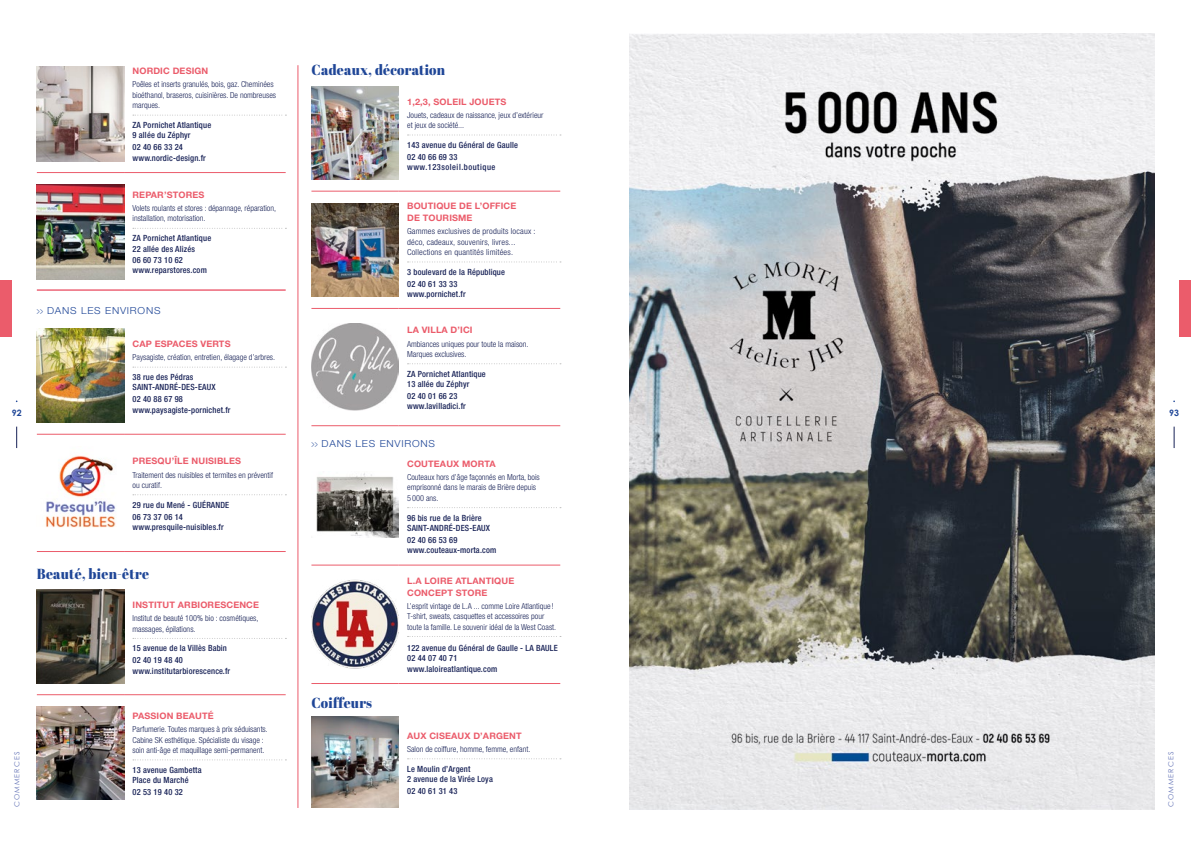
<style>
.page{position:relative;width:1191px;height:842px;background:#fff}
.page>*{position:absolute;margin:0;border:0;box-sizing:border-box;transform-origin:0 0}
.t1{font:14.6px "Abril Fatface";letter-spacing:.02em;color:#1f4697;scale:.93 1}
.t2{font:300 9.7px "Helvetica Neue LT Std";letter-spacing:.075em;color:#1f4697;scale:.51 1}
.t3{font:700 8.9px/11.9px "Helvetica Neue LT Std";letter-spacing:.015em;color:#eb5c6b}
.t4{font:700 8.8px "Century Gothic";color:#1f4697}
.t5{font:500 condensed 8.5px/10.4px "Helvetica Neue LT Std";letter-spacing:.02em;color:#172156}
.t6{font:500 condensed 8.5px "Helvetica Neue LT Std";letter-spacing:.06em;color:#172156}
.t7{font:300 condensed 8.3px/10.4px "Helvetica Neue LT Std";color:#172156}
.t8{font:300 condensed 8.3px/10.4px "Helvetica Neue LT Std";letter-spacing:.02em;color:#172156;scale:1.04 1}
.t9{font:7px "Century Gothic";letter-spacing:.15em;color:#6574b7}
</style>
<div class="page">
<svg style="left:16px;top:427px;width:1px;height:21px"></svg>
<svg style="left:1173px;top:427px;width:1px;height:21px"></svg>
<hr style="left:311px;top:191px;width:88px;height:1px;background:#eb5c6b">
<hr style="left:399px;top:191px;width:161px;height:1px;background:#eb5c6b">
<hr style="left:311px;top:565px;width:88px;height:1px;background:#eb5c6b">
<hr style="left:399px;top:565px;width:161px;height:1px;background:#eb5c6b">
<hr style="left:311px;top:425px;width:88px;height:1px;background:#eb5c6b">
<hr style="left:399px;top:425px;width:161px;height:1px;background:#eb5c6b">
<hr style="left:311px;top:308px;width:88px;height:1px;background:#eb5c6b">
<hr style="left:399px;top:308px;width:161px;height:1px;background:#eb5c6b">
<hr style="left:311px;top:683px;width:88px;height:1px;background:#eb5c6b">
<hr style="left:399px;top:683px;width:161px;height:1px;background:#eb5c6b">
<img style="left:311px;top:86px;width:88px;height:94px">
<svg style="left:407px;top:135px;width:154px;height:1px"></svg>
<img style="left:311px;top:203px;width:88px;height:93px">
<svg style="left:407px;top:262px;width:154px;height:1px"></svg>
<img style="left:311px;top:323px;width:88px;height:88px">
<svg style="left:407px;top:363px;width:154px;height:1px"></svg>
<img style="left:316px;top:473px;width:83px;height:64px">
<svg style="left:407px;top:507px;width:154px;height:1px"></svg>
<img style="left:311px;top:580px;width:88px;height:89px">
<svg style="left:407px;top:636px;width:154px;height:1px"></svg>
<img style="left:311px;top:716px;width:88px;height:92px">
<svg style="left:407px;top:758px;width:154px;height:1px"></svg>
<hr style="left:37px;top:172px;width:87px;height:1px;background:#eb5c6b">
<hr style="left:124px;top:172px;width:162px;height:1px;background:#eb5c6b">
<hr style="left:37px;top:290px;width:87px;height:1px;background:#e31a35">
<hr style="left:124px;top:290px;width:162px;height:1px;background:#e31a35">
<hr style="left:37px;top:551px;width:87px;height:1px;background:#eb5c6b">
<hr style="left:124px;top:551px;width:162px;height:1px;background:#eb5c6b">
<hr style="left:37px;top:694px;width:87px;height:1px;background:#eb5c6b">
<hr style="left:124px;top:694px;width:162px;height:1px;background:#eb5c6b">
<hr style="left:37px;top:434px;width:87px;height:1px;background:#eb5c6b">
<hr style="left:124px;top:434px;width:162px;height:1px;background:#eb5c6b">
<img style="left:37px;top:66px;width:87px;height:95px">
<svg style="left:133px;top:115px;width:153px;height:1px"></svg>
<img style="left:37px;top:184px;width:87px;height:96px">
<svg style="left:133px;top:228px;width:153px;height:1px"></svg>
<img style="left:37px;top:329px;width:87px;height:93px">
<svg style="left:133px;top:367px;width:153px;height:1px"></svg>
<img style="left:46px;top:455px;width:70px;height:73px">
<svg style="left:133px;top:494px;width:153px;height:1px"></svg>
<img style="left:37px;top:590px;width:87px;height:93px">
<svg style="left:133px;top:638px;width:153px;height:1px"></svg>
<img style="left:37px;top:706px;width:87px;height:93px">
<svg style="left:133px;top:759px;width:153px;height:1px"></svg>
<hr style="left:297px;top:65px;width:1px;height:743px;background:#eb5c6b">
<img style="left:629px;top:33px;width:525px;height:776px">
<div style="left:0;top:280px;width:11px;height:56px;background:#eb5c6b"></div>
<div style="left:1179px;top:280px;width:12px;height:56px;background:#eb5c6b"></div>
<h1 class="t1" style="left:311px;top:60px;width:145px">Cadeaux, décoration</h1>
<p class="t3" style="left:407px;top:95px;width:101px">1,2,3, SOLEIL JOUETS</p>
<p class="t7" style="left:407px;top:110px;width:138px">Jouets, cadeaux de naissance, jeux d’extérieur et jeux de société...</p>
<p class="t5" style="left:407px;top:139px;width:112px;line-height:11.8px">143 avenue du Général de Gaulle<br>02 40 66 69 33</p>
<p class="t6" style="left:407px;top:162px;width:90px">www.123soleil.boutique</p>
<p class="t3" style="left:407px;top:200px;width:111px">BOUTIQUE DE L’OFFICE<br>DE TOURISME</p>
<p class="t8" style="left:407px;top:226px;width:125px">Gammes exclusives de produits locaux : déco, cadeaux, souvenirs, livres...<br>Collections en quantités limitées.</p>
<p class="t5" style="left:407px;top:266px;width:99px;line-height:11.8px">3 boulevard de la République<br>02 40 61 33 33</p>
<p class="t5" style="left:407px;top:289px;width:60px">www.pornichet.fr</p>
<p class="t3" style="left:407px;top:324px;width:67px">LA VILLA D’ICI</p>
<p class="t7" style="left:407px;top:338px;width:123px">Ambiances uniques pour toute la maison.<br>Marques exclusives.</p>
<p class="t5" style="left:407px;top:368px;width:80px">ZA Pornichet Atlantique<br>13 allée du Zéphyr</p>
<p class="t5" style="left:407px;top:391px;width:60px">02 40 01 66 23 www.lavilladici.fr</p>
<p class="t2" style="left:311px;top:438px;width:244px">&gt;&gt; DANS LES ENVIRONS</p>
<p class="t3" style="left:407px;top:457px;width:90px">COUTEAUX MORTA</p>
<p class="t7" style="left:407px;top:472px;width:134px">Couteaux hors d’âge façonnés en Morta, bois emprisonné dans le marais de Brière depuis<br>5 000 ans.</p>
<p class="t5" style="left:407px;top:512px;width:84px">96 bis rue de la Brière<br>SAINT-ANDRÉ-DES-EAUX</p>
<p class="t5" style="left:407px;top:534px;width:91px">02 40 66 53 69 www.couteaux-morta.com</p>
<p class="t3" style="left:407px;top:574px;width:109px">L.A LOIRE ATLANTIQUE<br>CONCEPT STORE</p>
<p class="t7" style="left:407px;top:601px;width:150px">L’esprit vintage de L.A ... comme Loire Atlantique!<br>T-shirt, sweats, casquettes et accessoires pour toute la famille. Le souvenir idéal de la West Coast.</p>
<p class="t5" style="left:407px;top:642px;width:152px">122 avenue du Général de Gaulle - LA BAULE<br>02 44 07 40 71<br>www.laloireatlantique.com</p>
<h1 class="t1" style="left:311px;top:692px;width:67px">Coiffeurs</h1>
<p class="t3" style="left:407px;top:729px;width:116px">AUX CISEAUX D’ARGENT</p>
<p class="t7" style="left:407px;top:744px;width:125px">Salon de coiffure, homme, femme, enfant.</p>
<p class="t5" style="left:407px;top:763px;width:87px">Le Moulin d’Argent<br>2 avenue de la Virée Loya</p>
<p class="t5" style="left:407px;top:786px;width:52px">02 40 61 31 43</p>
<p class="t3" style="left:133px;top:65px;width:77px">NORDIC DESIGN</p>
<p class="t7" style="left:133px;top:79px;width:145px">Poêles et inserts granulés, bois, gaz. Cheminées bioéthanol, braseros, cuisinières. De nombreuses marques.</p>
<p class="t5" style="left:133px;top:120px;width:80px">ZA Pornichet Atlantique<br>9 allée du Zéphyr</p>
<p class="t5" style="left:133px;top:142px;width:75px">02 40 66 33 24 www.nordic-design.fr</p>
<p class="t3" style="left:133px;top:188px;width:73px">REPAR’STORES</p>
<p class="t7" style="left:133px;top:203px;width:145px">Volets roulants et stores : dépannage, réparation, installation, motorisation.</p>
<p class="t5" style="left:133px;top:233px;width:80px">ZA Pornichet Atlantique<br>22 allée des Alizés</p>
<p class="t5" style="left:133px;top:255px;width:76px">06 60 73 10 62 www.reparstores.com</p>
<p class="t2" style="left:37px;top:305px;width:244px">&gt;&gt; DANS LES ENVIRONS</p>
<p class="t3" style="left:133px;top:338px;width:100px">CAP ESPACES VERTS</p>
<p class="t7" style="left:133px;top:352px;width:144px">Paysagiste, création, entretien, élagage d’arbres.</p>
<p class="t5" style="left:133px;top:372px;width:84px">38 rue des Pédras<br>SAINT-ANDRÉ-DES-EAUX</p>
<p class="t5" style="left:133px;top:394px;width:99px">02 40 88 67 98 www.paysagiste-pornichet.fr</p>
<p class="t4" style="left:12px;top:407px;width:12px">92</p>
<p class="t4" style="left:1169px;top:407px;width:12px">93</p>
<p class="t3" style="left:133px;top:455px;width:110px">PRESQU’ÎLE NUISIBLES</p>
<p class="t7" style="left:133px;top:469px;width:142px">Traitement des nuisibles et termites en préventif ou curatif.</p>
<p class="t5" style="left:133px;top:499px;width:98px;line-height:11.8px">29 rue du Mené - GUÉRANDE<br>06 73 37 06 14</p>
<p class="t5" style="left:133px;top:522px;width:93px">www.presquile-nuisibles.fr</p>
<h1 class="t1" style="left:37px;top:563px;width:122px">Beauté, bien-être</h1>
<p class="t3" style="left:133px;top:599px;width:128px">INSTITUT ARBIORESCENCE</p>
<p class="t7" style="left:133px;top:613px;width:127px">Institut de beauté 100% bio : cosmétiques, massages, épilations.</p>
<p class="t5" style="left:133px;top:643px;width:99px;line-height:11.2px">15 avenue de la Villès Babin<br>02 40 19 48 40 www.institutarbiorescence.fr</p>
<p class="t3" style="left:133px;top:710px;width:83px">PASSION BEAUTÉ</p>
<p class="t7" style="left:133px;top:724px;width:137px">Parfumerie. Toutes marques à prix séduisants.<br>Cabine SK esthétique. Spécialiste du visage : soin anti-âge et maquillage semi-permanent.</p>
<p class="t5" style="left:133px;top:764px;width:71px">13 avenue Gambetta<br>Place du Marché</p>
<p class="t5" style="left:133px;top:787px;width:52px">02 53 19 40 32</p>
<p class="t9" style="left:12px;top:807px;width:57px;rotate:-90deg">COMMERCES</p>
<p class="t9" style="left:1165px;top:807px;width:57px;rotate:-90deg">COMMERCES</p>
</div>
